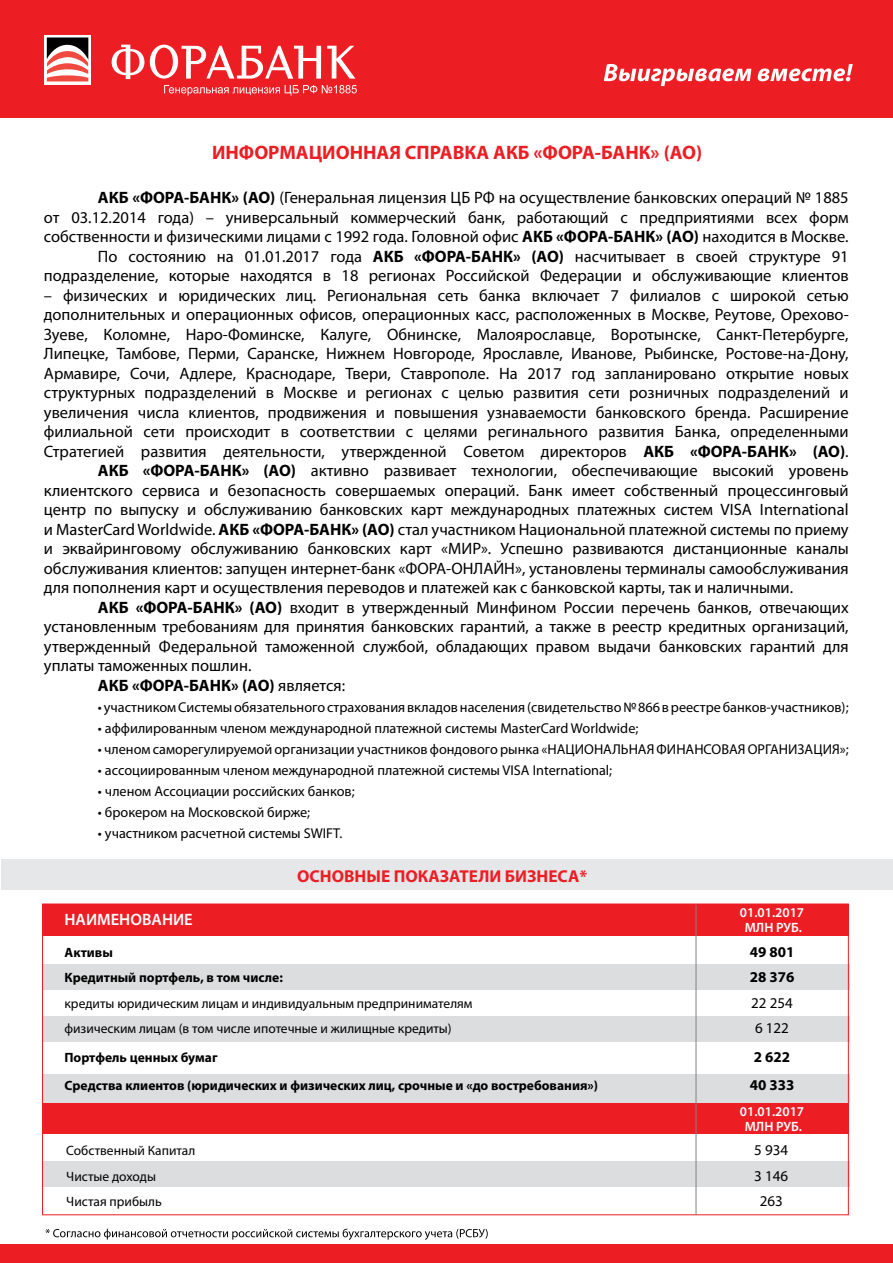
<style>
.page{position:relative;width:893px;height:1263px;background:#fff}
.page>*{position:absolute;margin:0;border:0;box-sizing:border-box;transform-origin:0 0}
.t1{font:700 19.5px "Myriad Pro";color:#ed1d24}
.t2{font:700 17.25px "Myriad Pro";color:#ed1d24}
.t3{font:16.5px/19.5px "Myriad Pro";color:#000;text-align:right}
.t4{font:700 16.5px "Myriad Pro";color:#000}
.t5{font:600 16.5px "Myriad Pro";color:#fff}
.t6{font:15px/25.5px "Myriad Pro";color:#000}
.t7{font:700 15px/25.5px "Myriad Pro";color:#000}
.t8{font:14.25px "Myriad Pro";color:#000}
.t9{font:13.5px/25.5px "Myriad Pro";color:#000}
.t10{font:700 13.5px/25.5px "Myriad Pro";color:#000}
.t11{font:600 13.5px/15px "Myriad Pro";color:#fff;text-align:center}
.s1{font-weight:700}
.s2{font-weight:400}
</style>
<div class="page">
<div style="left:0;top:1244px;width:893px;height:19px;background:#ed1d24"></div>
<div style="left:0;top:0;width:892px;height:118px;background:#ed1d24"></div>
<svg style="left:164px;top:85px;width:193px;height:11px"></svg>
<svg style="left:112px;top:45px;width:243px;height:34px"></svg>
<svg style="left:44px;top:35px;width:47px;height:49px"></svg>
<svg style="left:47px;top:38px;width:41px;height:43px;background:#b77a76"></svg>
<svg style="left:604px;top:64px;width:147px;height:22px"></svg>
<svg style="left:758px;top:64px;width:95px;height:17px"></svg>
<div style="left:1px;top:859px;width:891px;height:31px;background:#e6e7e8"></div>
<svg style="left:46px;top:1228px;width:442px;height:12px"></svg>
<div style="left:43px;top:1016px;width:807px;height:26px;background:#dcddde"></div>
<div style="left:43px;top:1074px;width:807px;height:29px;background:#dcddde"></div>
<div style="left:43px;top:965px;width:807px;height:25px;background:#dcddde"></div>
<div style="left:43px;top:1161px;width:807px;height:26px;background:#dcddde"></div>
<div style="left:42px;top:904px;width:807px;height:31px;background:#ed1d24"></div>
<div style="left:42px;top:1103px;width:807px;height:31px;background:#ed1d24"></div>
<hr style="left:696px;top:905px;width:1px;height:310px;background:#808285">
<p class="t1" style="left:212px;top:140px;width:492px">ИНФОРМАЦИОННАЯ СПРАВКА АКБ «ФОРА-БАНК» (АО)</p>
<p class="t3" style="left:44px;top:188px;width:806px"><span class="s1">АКБ «ФОРА-БАНК» (АО)</span> (Генеральная лицензия ЦБ РФ на осуществление банковских операций № 1885<br>от 03.12.2014 года) – универсальный коммерческий банк, работающий с предприятиями всех форм собственности и физическими лицами с 1992 года. Головной офис <span class="s1">АКБ «ФОРА-БАНК» (АО)</span> находится в Москве.<br>По состоянию на 01.01.2017 года <span class="s1">АКБ «ФОРА-БАНК» (АО)</span> насчитывает в своей структуре 91 подразделение, которые находятся в 18 регионах Российской Федерации и обслуживающие клиентов</p>
<p class="t3" style="left:44px;top:285px;width:806px">– физических и юридических лиц. Региональная сеть банка включает 7 филиалов с широкой сетью</p>
<p class="t3" style="left:44px;top:305px;width:806px">дополнительных и операционных офисов, операционных касс, расположенных в Москве, Реутове, Орехово-</p>
<p class="t3" style="left:44px;top:324px;width:806px">Зуеве, Коломне, Наро-Фоминске, Калуге, Обнинске, Малоярославце, Воротынске, Санкт-Петербурге,</p>
<p class="t3" style="left:44px;top:344px;width:806px">Липецке, Тамбове, Перми, Саранске, Нижнем Новгороде, Ярославле, Иванове, Рыбинске, Ростове-на-Дону,</p>
<p class="t3" style="left:44px;top:363px;width:806px">Армавире, Сочи, Адлере, Краснодаре, Твери, Ставрополе. На 2017 год запланировано открытие новых</p>
<p class="t3" style="left:44px;top:383px;width:806px">структурных подразделений в Москве и регионах с целью развития сети розничных подразделений и</p>
<p class="t3" style="left:44px;top:402px;width:806px">увеличения числа клиентов, продвижения и повышения узнаваемости банковского бренда. Расширение</p>
<p class="t3" style="left:44px;top:422px;width:806px">филиальной сети происходит в соответствии с целями регинального развития Банка, определенными</p>
<p class="t3" style="left:44px;top:441px;width:806px">Стратегией развития деятельности, утвержденной Советом директоров <span class="s1">АКБ «ФОРА-БАНК» (АО)</span>.</p>
<p class="t3" style="left:98px;top:461px;width:752px"><span class="s1">АКБ «ФОРА-БАНК» (АО)</span> активно развивает технологии, обеспечивающие высокий уровень</p>
<p class="t3" style="left:44px;top:480px;width:806px">клиентского сервиса и безопасность совершаемых операций. Банк имеет собственный процессинговый</p>
<p class="t3" style="left:44px;top:500px;width:806px">центр по выпуску и обслуживанию банковских карт международных платежных систем VISA International</p>
<p class="t3" style="left:44px;top:519px;width:806px">и MasterCard Worldwide. <span class="s1">АКБ «ФОРА-БАНК» (АО)</span> стал участником Национальной платежной системы по приему</p>
<p class="t3" style="left:44px;top:539px;width:806px">и эквайринговому обслуживанию банковских карт «МИР». Успешно развиваются дистанционные каналы</p>
<p class="t3" style="left:44px;top:558px;width:806px">обслуживания клиентов: запущен интернет-банк «ФОРА-ОНЛАЙН», установлены терминалы самообслуживания</p>
<p class="t3" style="left:44px;top:578px;width:751px">для пополнения карт и осуществления переводов и платежей как с банковской карты, так и наличными.</p>
<p class="t3" style="left:98px;top:597px;width:752px"><span class="s1">АКБ «ФОРА-БАНК» (АО)</span> входит в утвержденный Минфином России перечень банков, отвечающих</p>
<p class="t3" style="left:44px;top:617px;width:806px">установленным требованиям для принятия банковских гарантий, а также в реестр кредитных организаций,</p>
<p class="t3" style="left:44px;top:636px;width:806px">утвержденный Федеральной таможенной службой, обладающих правом выдачи банковских гарантий для</p>
<p class="t3" style="left:44px;top:656px;width:209px">уплаты таможенных пошлин.</p>
<p class="t4" style="left:98px;top:674px;width:249px">АКБ «ФОРА-БАНК» (АО) <span class="s2">является:</span></p>
<p class="t8" style="left:98px;top:698px;width:752px">• участником Системы обязательного страхования вкладов населения (свидетельство № 866 в реестре банков-участников);</p>
<p class="t8" style="left:98px;top:719px;width:542px">• аффилированным членом международной платежной системы MasterCard Worldwide;</p>
<p class="t8" style="left:98px;top:740px;width:752px">• членом саморегулируемой организации участников фондового рынка «НАЦИОНАЛЬНАЯ ФИНАНСОВАЯ ОРГАНИЗАЦИЯ»;</p>
<p class="t8" style="left:98px;top:761px;width:516px">• ассоциированным членом международной платежной системы VISA International;</p>
<p class="t8" style="left:98px;top:782px;width:258px">• членом Ассоциации российских банков;</p>
<p class="t8" style="left:98px;top:803px;width:214px">• брокером на Московской бирже;</p>
<p class="t8" style="left:98px;top:824px;width:246px">• участником расчетной системы SWIFT.</p>
<p class="t2" style="left:297px;top:865px;width:291px">ОСНОВНЫЕ ПОКАЗАТЕЛИ БИЗНЕСА*</p>
<p class="t5" style="left:64px;top:909px;width:130px">НАИМЕНОВАНИЕ</p>
<p class="t11" style="left:740px;top:905px;width:66px">01.01.2017<br>МЛН РУБ.</p>
<p class="t10" style="left:65px;top:939px;width:220px">Активы<br>Кредитный портфель, в том числе:</p>
<p class="t9" style="left:65px;top:990px;width:409px">кредиты юридическим лицам и индивидуальным предпринимателям физическим лицам (в том числе ипотечные и жилищные кредиты)</p>
<p class="t10" style="left:65px;top:1042px;width:535px;line-height:28.5px">Портфель ценных бумаг<br>Средства клиентов (юридических и физических лиц, срочные и «до востребования»)</p>
<p class="t9" style="left:66px;top:1137px;width:130px">Собственный Капитал<br>Чистые доходы<br>Чистая прибыль</p>
<p class="t7" style="left:750px;top:938px;width:46px">49 801<br>28 376</p>
<p class="t6" style="left:751px;top:990px;width:43px">22 254<br>6 122</p>
<p class="t7" style="left:750px;top:1042px;width:46px;line-height:28.5px">2 622<br>40 333</p>
<p class="t11" style="left:740px;top:1103px;width:66px">01.01.2017<br>МЛН РУБ.</p>
<p class="t6" style="left:754px;top:1137px;width:35px;text-align:center">5 934<br>3 146<br>263</p>
</div>
